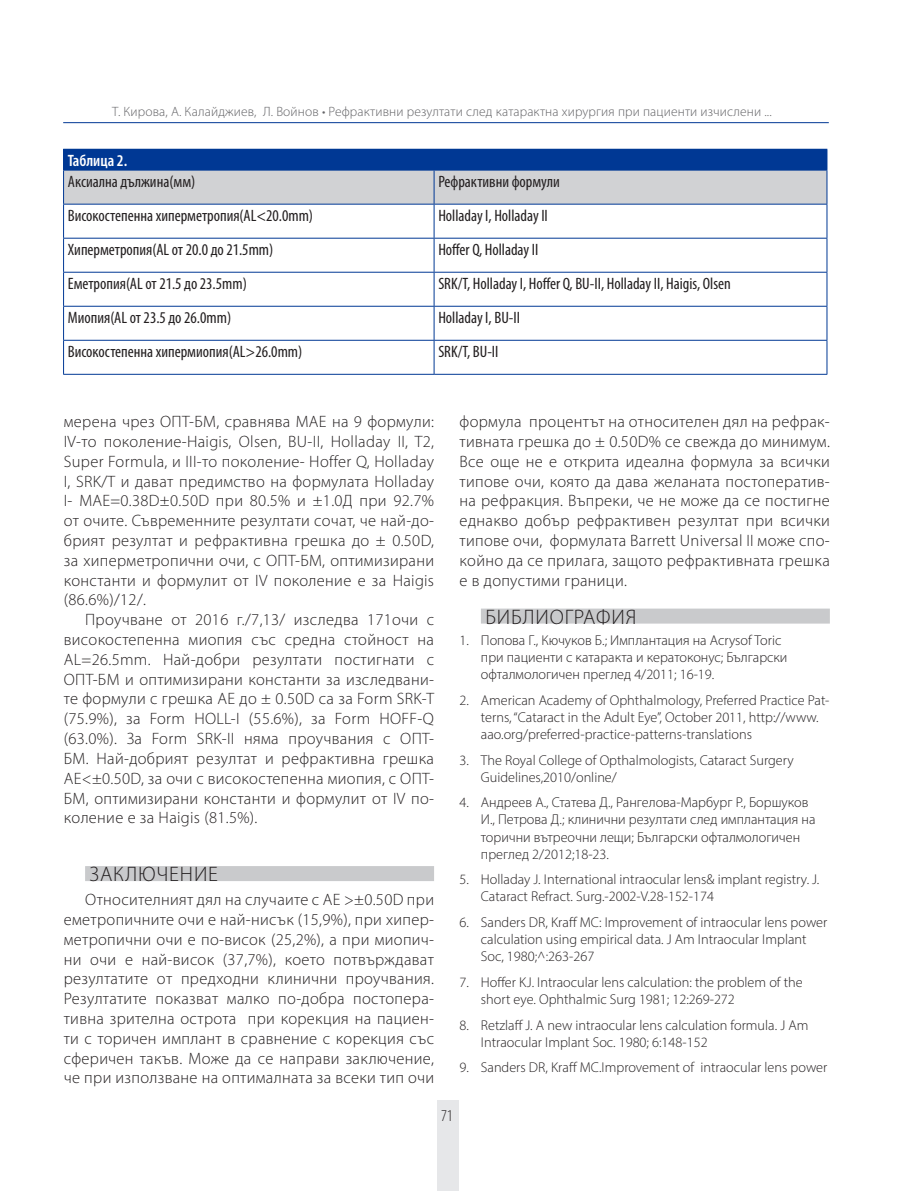
<style>
.page{position:relative;width:915px;height:1191px;background:#fff}
.page>*{position:absolute;margin:0;border:0;box-sizing:border-box;transform-origin:0 0}
.end-internal{font:300 21px "Myriad Pro";letter-spacing:.04em;color:#231f20}
.t1{font:300 16.5px/19.8px "Myriad Pro";letter-spacing:.02em;color:#231f20;text-align:justify}
.table-text{font:condensed 16.5px "Myriad Pro";color:#231f20}
.table_text-white{font:600 condensed 16.5px "Myriad Pro";color:#fff}
.t2{font:300 condensed 16.5px "Myriad Pro";color:#231f20}
.t3{font:300 14.25px/17.1px "Myriad Pro";color:#231f20}
.t4{font:300 13.5px "Myriad Pro";letter-spacing:.01em;color:#636366}
</style>
<div class="page">
<div style="left:437px;top:1100px;width:21px;height:91px;background:#e6e7e9"></div>
<hr style="left:63px;top:122px;width:765px;height:1px;background:#003894">
<div style="left:85px;top:866px;width:349px;height:15px;background:#c9cacc"></div>
<div style="left:480px;top:608px;width:349px;height:15px;background:#c9cacc"></div>
<svg style="left:64px;top:205px;width:762px;height:169px"></svg>
<hr style="left:63px;top:204px;width:371px;height:1px;background:#003894">
<hr style="left:434px;top:204px;width:393px;height:1px;background:#003894">
<hr style="left:433px;top:204px;width:1px;height:34px;background:#003894">
<hr style="left:63px;top:238px;width:371px;height:1px;background:#003894">
<hr style="left:434px;top:238px;width:393px;height:1px;background:#003894">
<hr style="left:433px;top:238px;width:1px;height:34px;background:#003894">
<hr style="left:63px;top:272px;width:371px;height:1px;background:#003894">
<hr style="left:434px;top:272px;width:393px;height:1px;background:#003894">
<hr style="left:433px;top:272px;width:1px;height:34px;background:#003894">
<hr style="left:63px;top:306px;width:371px;height:1px;background:#003894">
<hr style="left:434px;top:306px;width:393px;height:1px;background:#003894">
<hr style="left:433px;top:307px;width:1px;height:33px;background:#003894">
<hr style="left:63px;top:340px;width:371px;height:1px;background:#003894">
<hr style="left:434px;top:340px;width:393px;height:1px;background:#003894">
<hr style="left:433px;top:341px;width:1px;height:33px;background:#003894">
<hr style="left:63px;top:204px;width:1px;height:34px;background:#003894">
<hr style="left:826px;top:204px;width:1px;height:34px;background:#003894">
<hr style="left:63px;top:238px;width:1px;height:34px;background:#003894">
<hr style="left:826px;top:238px;width:1px;height:34px;background:#003894">
<hr style="left:63px;top:272px;width:1px;height:34px;background:#003894">
<hr style="left:826px;top:272px;width:1px;height:34px;background:#003894">
<hr style="left:63px;top:307px;width:1px;height:33px;background:#003894">
<hr style="left:826px;top:307px;width:1px;height:33px;background:#003894">
<hr style="left:63px;top:341px;width:1px;height:33px;background:#003894">
<hr style="left:826px;top:341px;width:1px;height:33px;background:#003894">
<hr style="left:63px;top:374px;width:371px;height:1px;background:#003894">
<hr style="left:434px;top:374px;width:393px;height:1px;background:#003894">
<hr style="left:63px;top:149px;width:371px;height:1px;background:#003894">
<hr style="left:434px;top:149px;width:393px;height:1px;background:#003894">
<svg style="left:63px;top:150px;width:764px;height:54px;background:#8096bb"></svg>
<hr style="left:63px;top:170px;width:371px;height:1px;background:#003894">
<hr style="left:434px;top:170px;width:393px;height:1px;background:#003894">
<p class="t4" style="left:112px;top:103px;width:660px">Т. Кирова, А. Калайджиев, Л. Вой нов • Рефрактивни резултати след катарактна хирургия при пациенти изчислени ...</p>
<p class="table_text-white" style="left:68px;top:150px;width:61px">Таблица 2.</p>
<p class="table-text" style="left:68px;top:171px;width:129px">Аксиална дължина(мм)</p>
<p class="table-text" style="left:438px;top:171px;width:123px">Рефрактивни формули</p>
<p class="table-text" style="left:68px;top:205px;width:247px">Високостепенна хиперметропия(AL&lt;20.0mm)</p>
<p class="table-text" style="left:438px;top:205px;width:111px">Holladay I, Holladay II</p>
<p class="table-text" style="left:68px;top:239px;width:207px">Хиперметропия(AL от 20.0 до 21.5mm)</p>
<p class="table-text" style="left:438px;top:239px;width:101px">Hoffer Q, Holladay II</p>
<p class="table-text" style="left:68px;top:273px;width:180px">Еметропия(AL от 21.5 до 23.5mm)</p>
<p class="table-text" style="left:438px;top:273px;width:294px">SRK/T, Holladay I, Hoffer Q, BU-II, Holladay II, Haigis, Olsen</p>
<p class="table-text" style="left:68px;top:307px;width:165px">Mиопия(AL от 23.5 до 26.0mm)</p>
<p class="table-text" style="left:438px;top:307px;width:83px">Holladay I, BU-II</p>
<p class="table-text" style="left:68px;top:341px;width:236px">Високостепенна хипермиопия(AL&gt;26.0mm)</p>
<p class="table-text" style="left:438px;top:341px;width:62px">SRK/T, BU-II</p>
<p class="t1" style="left:64px;top:411px;width:371px">мерена чрез ОПТ-БМ, сравнява МАЕ на 9 формули:<br>IV-то поколение-Haigis, Olsen, BU-II, Holladay II, T2, Super Formula, и III-то поколение- Hoffer Q, Holladay I, SRK/T и дават предимство на формулата Holladay I- MAE=0.38D±0.50D при 80.5% и ±1.0Д при 92.7% от очите. Съвременните резултати сочат, че най-до&shy;брият резултат и рефрактивна грешка до ± 0.50D, за хиперметропични очи, с ОПТ-БМ, оптимизирани константи и формулит от IV поколение е за Haigis (86.6%)/12/.</p>
<p class="t1" style="left:64px;top:609px;width:371px;text-indent:21px">Проучване от 2016 г./7,13/ изследва 171очи с високостепенна миопия със средна стойност на AL=26.5mm. Най-добри резултати постигнати с ОПТ-БМ и оптимизирани константи за изследвани&shy;те формули с грешка АЕ до ± 0.50D са за Form SRK-T (75.9%), за Form HOLL-I (55.6%), за Form HOFF-Q (63.0%). За Form SRK-II няма проучвания с ОПТ-БМ. Най-добрият резултат и рефрактивна грешка АЕ&lt;±0.50D, за очи с високостепенна миопия, с ОПТ-БМ, оптимизирани константи и формулит от IV по&shy;коление е за Haigis (81.5%).</p>
<p class="end-internal" style="left:90px;top:861px;width:130px">ЗАКЛЮЧЕНИЕ</p>
<p class="t1" style="left:64px;top:889px;width:371px;text-indent:21px">Относителният дял на случаите с АЕ &gt;±0.50D при еметропичните очи е най-нисък (15,9%), при хипер&shy;метропични очи e по-висок (25,2%), а при миопич&shy;ни очи е най-висок (37,7%), което потвърждават резултатите от предходни клинични проучвания.<br>Резултатите показват малко по-добра постопера&shy;тивна зрителна острота при корекция на пациен&shy;ти с торичен имплант в сравнение с корекция със сферичен такъв. Може да се направи заключение, че при използване на оптималната за всеки тип очи</p>
<p class="t1" style="left:459px;top:411px;width:371px">формула процентът на относителен дял на рефрак&shy;тивната грешка до ± 0.50D% се свежда до минимум.<br>Все още не е открита идеална формула за всички типове очи, която да дава желаната постоператив&shy;на рефракция. Въпреки, че не може да се постигне еднакво добър рефрактивен резултат при всички типове очи, формулата Barrett Universal II може спо&shy;койно да се прилага, защото рефрактивната грешка е в допустими граници.</p>
<p class="end-internal" style="left:485px;top:604px;width:152px">БИБЛИОГРАФИЯ</p>
<p class="t3" style="left:480px;top:631px;width:308px;text-indent:-21px">1. Попова Г., Кючуков Б.; Имплантация на Acrysof Toric при пациенти с катаракта и кератоконус; Български офталмологичен преглед 4/2011; 16-19.</p>
<p class="t3" style="left:480px;top:691px;width:350px;text-indent:-21px">2. American Academy of Ophthalmology, Preferred Practice Pat&shy;terns, “Cataract in the Adult Eye”, October 2011, http://www. aao.org/preferred-practice-patterns-translations</p>
<p class="t3" style="left:480px;top:751px;width:314px;text-indent:-21px">3. The Royal College of Opthalmologists, Cataract Surgery<br>Guidelines,2010/online/</p>
<p class="t3" style="left:480px;top:794px;width:336px;text-indent:-21px">4. Андреев А., Статева Д., Рангелова-Марбург Р., Боршуков И., Петрова Д.; клинични резултати след имплантация на торични вътреочни лещи; Български офталмологичен преглед 2/2012;18-23.</p>
<p class="t3" style="left:480px;top:871px;width:340px;text-indent:-21px">5. Holladay J. International intraocular lens&amp; implant registry. J.<br>Cataract Refract. Surg.-2002-V.28-152-174</p>
<p class="t3" style="left:480px;top:913px;width:348px;text-indent:-21px">6. Sanders DR, Kraff MC: Improvement of intraocular lens power calculation using empirical data. J Am Intraocular Implant<br>Soc, 1980;^:263-267</p>
<p class="t3" style="left:480px;top:973px;width:323px;text-indent:-21px">7. Hoffer KJ. Intraocular lens calculation: the problem of the short eye. Ophthalmic Surg 1981; 12:269-272</p>
<p class="t3" style="left:480px;top:1016px;width:329px;text-indent:-21px">8. Retzlaff J. A new intraocular lens calculation formula. J Am<br>Intraocular Implant Soc. 1980; 6:148-152</p>
<p class="t3" style="left:459px;top:1058px;width:369px">9. Sanders DR, Kraff MC.Improvement of intraocular lens power</p>
<p class="t2" style="left:441px;top:1106px;width:13px">71</p>
</div>
